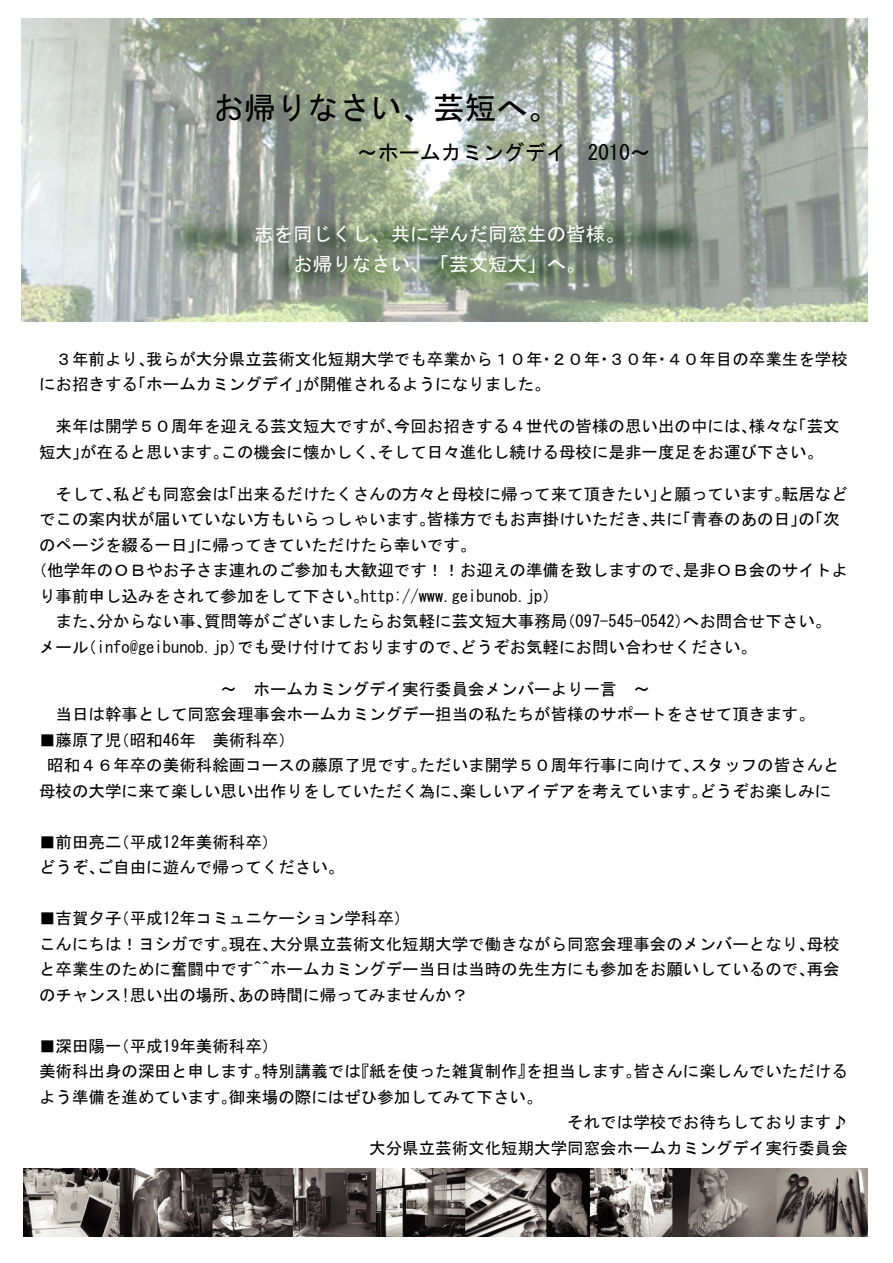
<style>
.page{position:relative;width:893px;height:1263px;background:#fff}
.page>*{position:absolute;margin:0;border:0;box-sizing:border-box;transform-origin:0 0}
.t1{font:31.5px "MS Gothic";color:#000}
.t2{font:21px "MS Gothic";color:#000}
.t3{font:19.5px/30px "MS Gothic";color:#fff;text-align:center}
.t4{font:16.5px/25.5px "MS Gothic";color:#000}
</style>
<div class="page">
<img style="left:21px;top:19px;width:846px;height:303px">
<img style="left:157px;top:206px;width:573px;height:96px">
<img style="left:24px;top:1168px;width:843px;height:68px">
<h1 class="t1" style="left:213px;top:92px;width:348px">お帰りなさい、芸短へ。</h1>
<p class="t2" style="left:357px;top:142px;width:295px">～ホームカミングデイ 2010～</p>
<p class="t3" style="left:254px;top:219px;width:372px">志を同じくし、共に学んだ同窓生の皆様。お帰りなさい、「芸文短大」へ。</p>
<p class="t4" style="left:39px;top:346px;width:810px;text-indent:16px">３年前より、我らが大分県立芸術文化短期大学でも卒業から１０年・２０年・３０年・４０年目の卒業生を学校にお招きする「ホームカミングデイ」が開催されるようになりました。</p>
<p class="t4" style="left:39px;top:413px;width:802px;text-indent:16px">来年は開学５０周年を迎える芸文短大ですが、今回お招きする４世代の皆様の思い出の中には、様々な「芸文短大」が在ると思います。この機会に懐かしく、そして日々進化し続ける母校に是非一度足をお運び下さい。</p>
<p class="t4" style="left:55px;top:481px;width:793px">そして、私ども同窓会は「出来るだけたくさんの方々と母校に帰って来て頂きたい」と願っています。転居など</p>
<p class="t4" style="left:39px;top:506px;width:802px">でこの案内状が届いていない方もいらっしゃいます。皆様方でもお声掛けいただき、共に「青春のあの日」の「次</p>
<p class="t4" style="left:39px;top:532px;width:439px">のページを綴る一日」に帰ってきていただけたら幸いです。</p>
<p class="t4" style="left:31px;top:557px;width:818px">（他学年のＯＢやお子さま連れのご参加も大歓迎です！！お迎えの準備を致しますので、是非ＯＢ会のサイトよ</p>
<p class="t4" style="left:39px;top:583px;width:521px">り事前申し込みをされて参加をして下さい。http://www.geibunob.jp）</p>
<p class="t4" style="left:55px;top:608px;width:777px">また、分からない事、質問等がございましたらお気軽に芸文短大事務局（097-545-0542）へお問合せ下さい。</p>
<p class="t4" style="left:39px;top:634px;width:719px">メール（info@geibunob.jp）でも受け付けておりますので、どうぞお気軽にお問い合わせください。</p>
<p class="t4" style="left:55px;top:676px;width:760px;text-align:center">～ ホームカミングデイ実行委員会メンバーより一言 ～<br>当日は幹事として同窓会理事会ホームカミングデー担当の私たちが皆様のサポートをさせて頂きます。</p>
<p class="t4" style="left:39px;top:727px;width:257px">■藤原了児（昭和46年 美術科卒）</p>
<p class="t4" style="left:47px;top:752px;width:793px">昭和４６年卒の美術科絵画コースの藤原了児です。ただいま開学５０周年行事に向けて、スタッフの皆さんと</p>
<p class="t4" style="left:39px;top:778px;width:793px">母校の大学に来て楽しい思い出作りをしていただく為に、楽しいアイデアを考えています。どうぞお楽しみに</p>
<p class="t4" style="left:39px;top:829px;width:307px">■前田亮二（平成12年美術科卒）<br>どうぞ、ご自由に遊んで帰ってください。</p>
<p class="t4" style="left:39px;top:905px;width:802px">■吉賀夕子（平成12年コミュニケーション学科卒）<br>こんにちは！ヨシガです。現在、大分県立芸術文化短期大学で働きながら同窓会理事会のメンバーとなり、母校と卒業生のために奮闘中です^^ホームカミングデー当日は当時の先生方にも参加をお願いしているので、再会のチャンス!思い出の場所、あの時間に帰ってみませんか？</p>
<p class="t4" style="left:39px;top:1033px;width:241px">■深田陽一（平成19年美術科卒）</p>
<p class="t4" style="left:39px;top:1058px;width:810px">美術科出身の深田と申します。特別講義では『紙を使った雑貨制作』を担当します。皆さんに楽しんでいただける</p>
<p class="t4" style="left:39px;top:1084px;width:505px">よう準備を進めています。御来場の際にはぜひ参加してみて下さい。</p>
<p class="t4" style="left:567px;top:1109px;width:282px">それでは学校でお待ちしております♪</p>
<p class="t4" style="left:369px;top:1135px;width:480px">大分県立芸術文化短期大学同窓会ホームカミングデイ実行委員会</p>
</div>
